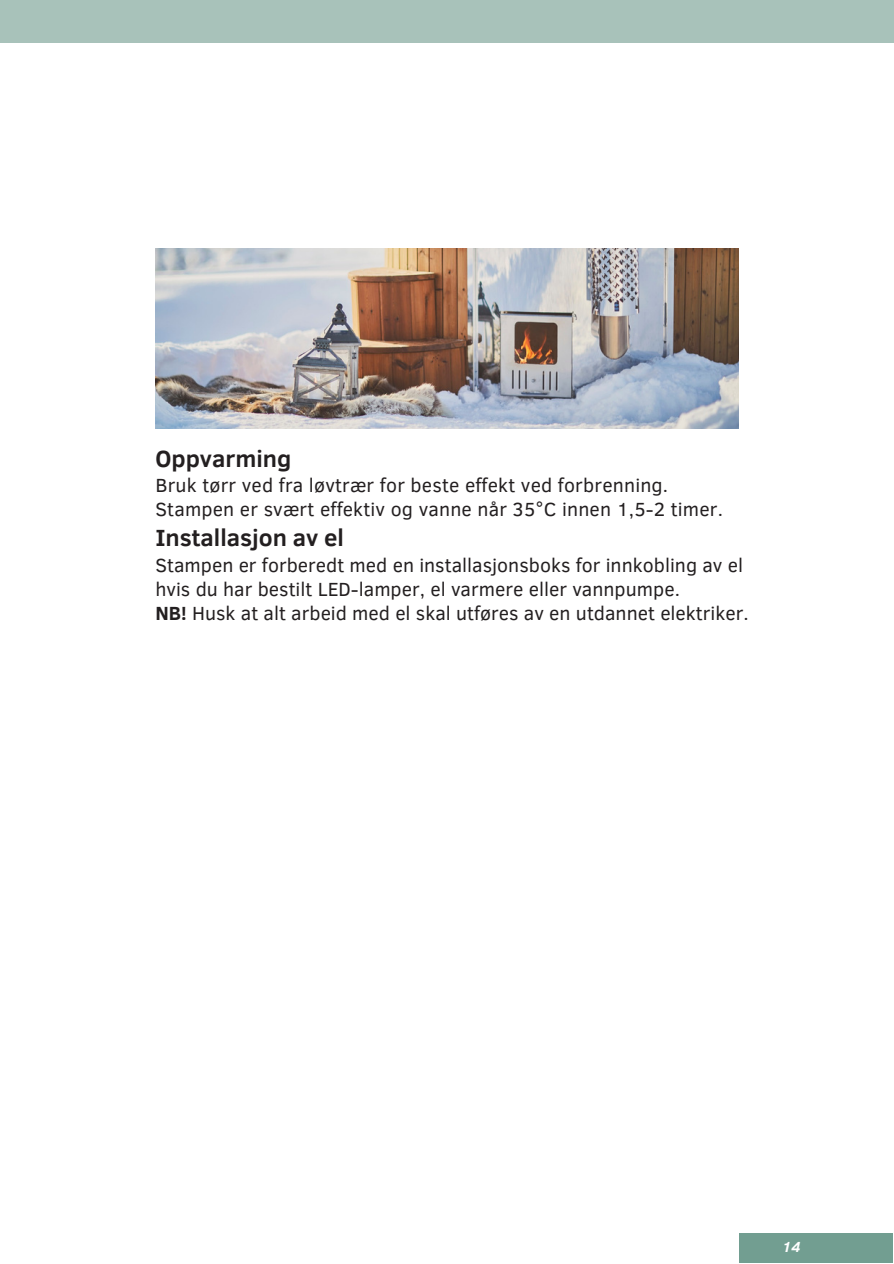
<style>
.page{position:relative;width:894px;height:1264px;background:#fff}
.page>*{position:absolute;margin:0;border:0;box-sizing:border-box;transform-origin:0 0}
.t1{font:700 24px "Clear Sans";color:#231f20}
.t2{font:19.5px/23.7px "Clear Sans";color:#231f20}
.t3{font:italic 700 15px "Clear Sans";color:#fff}
.s1{font-weight:700}
</style>
<div class="page">
<div style="left:0;top:0;width:893px;height:43px;background:#a8c2ba"></div>
<div style="left:739px;top:1232px;width:153px;height:30px;background:#729e91"></div>
<img style="left:155px;top:248px;width:583px;height:180px">
<p class="t1" style="left:155px;top:440px;width:137px">Oppvarming</p>
<p class="t2" style="left:155px;top:473px;width:569px">Bruk tørr ved fra løvtrær for beste effekt ved forbrenning.<br>Stampen er svært effektiv og vanne når 35°C innen 1,5-2 timer.</p>
<p class="t1" style="left:155px;top:520px;width:190px">Installasjon av el</p>
<p class="t2" style="left:155px;top:552px;width:594px">Stampen er forberedt med en installasjonsboks for innkobling av el hvis du har bestilt LED-lamper, el varmere eller vannpumpe.<br><span class="s1">NB!</span> Husk at alt arbeid med el skal utføres av en utdannet elektriker.</p>
<h1 class="t3" style="left:782px;top:1235px;width:20px">14</h1>
</div>
